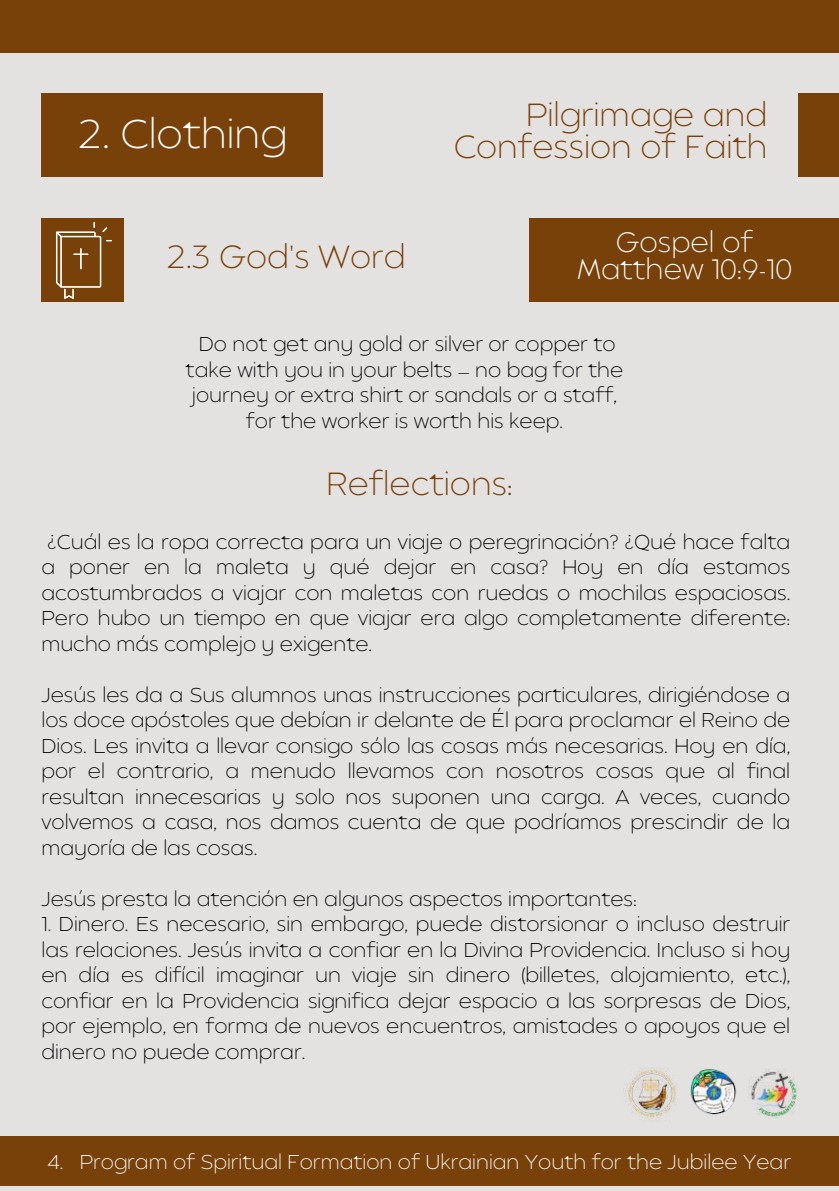
<style>
.page{position:relative;width:839px;height:1191px;background:#fff}
.page>*{position:absolute;margin:0;border:0;box-sizing:border-box;transform-origin:0 0}
.t1{font:200 40px "Balgin";color:#fff}
.t2{font:200 32px/31.6px "Balgin";color:#784109;text-align:right}
.t3{font:200 28px/27px "Balgin";color:#fff;text-align:center}
.t4{font:200 20px/25.6px "Balgin";color:#000;text-align:justify}
.t5{font:200 20px "Balgin";color:#fff}
</style>
<div class="page">
<div style="left:0;top:0;width:838px;height:1191px;background:#e4e1e1"></div>
<div style="left:0;top:0;width:838px;height:53px;background:#784109"></div>
<div style="left:0;top:1137px;width:838px;height:49px;background:#784109"></div>
<div style="left:41px;top:218px;width:83px;height:84px;background:#784109"></div>
<div style="left:529px;top:218px;width:309px;height:84px;background:#784109"></div>
<div style="left:41px;top:94px;width:282px;height:83px;background:#784109"></div>
<div style="left:797px;top:94px;width:41px;height:83px;background:#784109"></div>
<img style="left:626px;top:1068px;width:51px;height:54px">
<img style="left:690px;top:1069px;width:46px;height:46px">
<img style="left:748px;top:1069px;width:49px;height:49px">
<svg style="left:56px;top:222px;width:55px;height:77px"></svg>
<h1 class="t1" style="left:78px;top:118px;width:210px">2. Clothing</h1>
<h2 class="t2" style="left:166px;top:244px;width:241px">2.3 God's Word</h2>
<h2 class="t2" style="left:453px;top:103px;width:315px">Pilgrimage and<br>Confession of Faith</h2>
<h3 class="t3" style="left:577px;top:231px;width:216px">Gospel of<br>Matthew 10:9-10</h3>
<p class="t4" style="left:186px;top:333px;width:439px;text-align:center">Do not get any gold or silver or copper to take with you in your belts — no bag for the journey or extra shirt or sandals or a staff, for the worker is worth his keep.</p>
<h2 class="t2" style="left:326px;top:471px;width:188px">Reflections:</h2>
<p class="t4" style="left:41px;top:531px;width:750px;text-indent:6px">¿Cuál es la ropa correcta para un viaje o peregrinación? ¿Qué hace falta a poner en la maleta y qué dejar en casa? Hoy en día estamos acostumbrados a viajar con maletas con ruedas o mochilas espaciosas.<br>Pero hubo un tiempo en que viajar era algo completamente diferente: mucho más complejo y exigente.</p>
<p class="t4" style="left:41px;top:684px;width:750px">Jesús les da a Sus alumnos unas instrucciones particulares, dirigiéndose a los doce apóstoles que debían ir delante de Él para proclamar el Reino de Dios. Les invita a llevar consigo sólo las cosas más necesarias. Hoy en día, por el contrario, a menudo llevamos con nosotros cosas que al final resultan innecesarias y solo nos suponen una carga. A veces, cuando volvemos a casa, nos damos cuenta de que podríamos prescindir de la mayoría de las cosas.</p>
<p class="t4" style="left:41px;top:888px;width:597px">Jesús presta la atención en algunos aspectos importantes:</p>
<p class="t4" style="left:41px;top:913px;width:750px">1. Dinero. Es necesario, sin embargo, puede distorsionar o incluso destruir las relaciones. Jesús invita a confiar en la Divina Providencia. Incluso si hoy en día es difícil imaginar un viaje sin dinero (billetes, alojamiento, etc.), confiar en la Providencia significa dejar espacio a las sorpresas de Dios, por ejemplo, en forma de nuevos encuentros, amistades o apoyos que el dinero no puede comprar.</p>
<p class="t5" style="left:47px;top:1154px;width:745px">4. Program of Spiritual Formation of Ukrainian Youth for the Jubilee Year</p>
</div>
